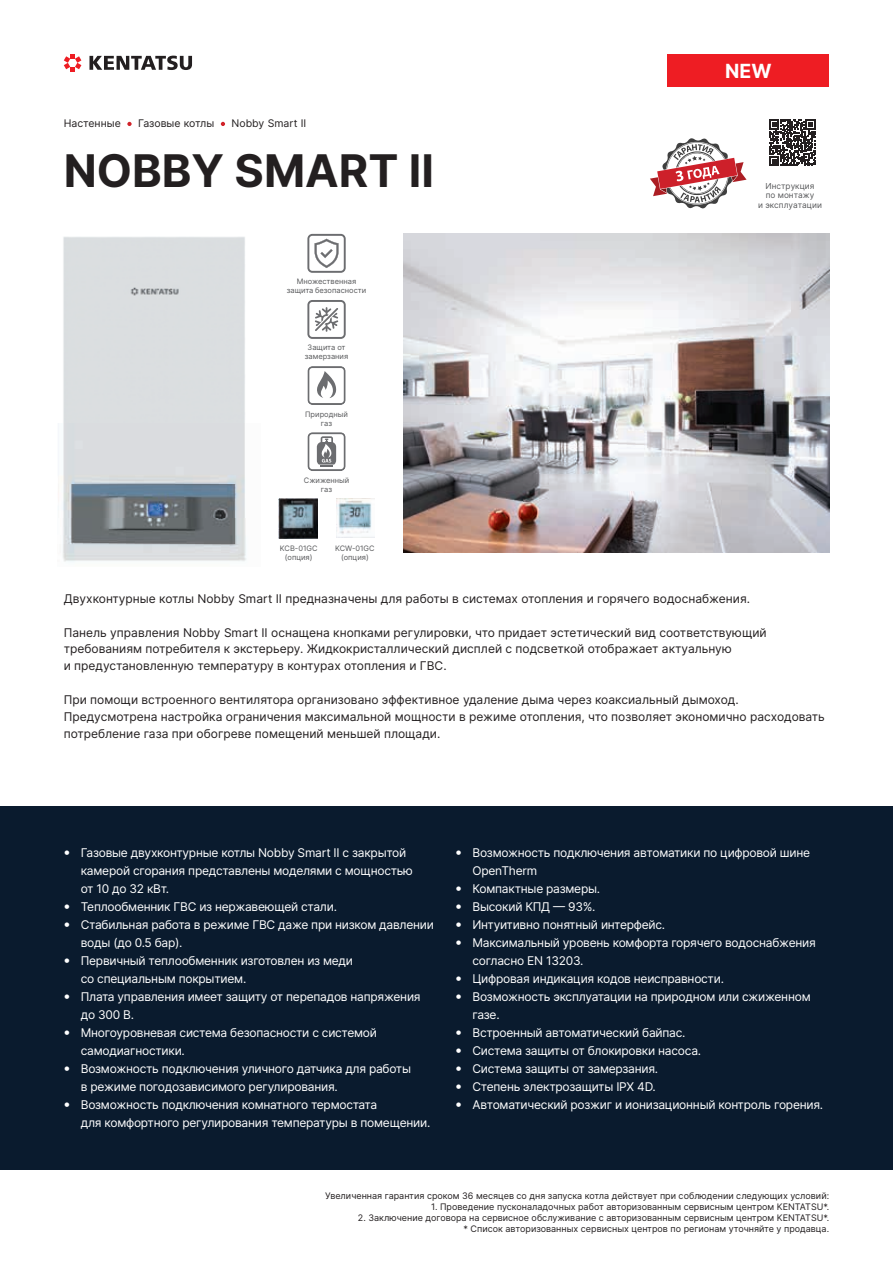
<style>
.page{position:relative;width:893px;height:1263px;background:#fff}
.page>*{position:absolute;margin:0;border:0;box-sizing:border-box;transform-origin:0 0}
.t1{font:700 45px "Inter";color:#231f20}
.t2{font:700 19.5px "Inter";color:#fff}
.t3{font:12px/18px "Inter";letter-spacing:-.02em;color:#fff}
.t4{font:12px/16.8px "Inter";color:#231f20}
.t5{font:10.5px "Inter";color:#231f20}
.t6{font:9px/10.8px "Inter";color:#231f20;text-align:right}
.t7{font:8.25px/9.4px "Inter";color:#57585a;text-align:center}
.t8{font:7.5px/9px "Inter";color:#57585a;text-align:center}
.s1{font-family:"Helios Cond C";font-weight:700}
</style>
<div class="page">
<svg style="left:81px;top:55px;width:111px;height:11px"></svg>
<svg style="left:89px;top:56px;width:103px;height:14px"></svg>
<svg style="left:64px;top:54px;width:17px;height:18px"></svg>
<div style="left:0;top:806px;width:893px;height:363px;background:#0a1b2e"></div>
<svg style="left:127px;top:122px;width:5px;height:4px"></svg>
<svg style="left:221px;top:122px;width:4px;height:4px"></svg>
<img style="left:58px;top:237px;width:189px;height:325px">
<img style="left:404px;top:234px;width:425px;height:319px">
<svg style="left:307px;top:234px;width:39px;height:39px"></svg>
<svg style="left:307px;top:300px;width:39px;height:39px"></svg>
<svg style="left:307px;top:366px;width:39px;height:39px"></svg>
<svg style="left:307px;top:432px;width:39px;height:39px"></svg>
<svg style="left:769px;top:120px;width:47px;height:46px"></svg>
<img style="left:278px;top:499px;width:39px;height:39px">
<img style="left:336px;top:499px;width:38px;height:39px">
<svg style="left:650px;top:138px;width:97px;height:71px"></svg>
<div style="left:668px;top:54px;width:161px;height:33px;background:#ee1d23"></div>
<p class="t5" style="left:64px;top:116px;width:59px">Настенные</p>
<p class="t5" style="left:138px;top:116px;width:78px">Газовые котлы</p>
<p class="t5" style="left:232px;top:116px;width:76px">Nobby Smart II</p>
<h1 class="t1" style="left:64px;top:138px;width:372px">NOBBY SMART II</h1>
<p class="t8" style="left:287px;top:277px;width:81px">Множественная защита безопасности</p>
<p class="t8" style="left:305px;top:343px;width:45px">Защита от замерзания</p>
<p class="t8" style="left:305px;top:409px;width:44px">Природный газ</p>
<p class="t8" style="left:304px;top:475px;width:47px">Сжиженный газ</p>
<p class="t8" style="left:280px;top:543px;width:39px">KCB-01GC (опция)</p>
<p class="t8" style="left:335px;top:543px;width:41px">KCW-01GC (опция)</p>
<h2 class="t2" style="left:725px;top:57px;width:48px">NEW</h2>
<p class="t7" style="left:758px;top:181px;width:65px">Инструкция<br>по монтажу<br>и эксплуатации</p>
<p class="t4" style="left:64px;top:590px;width:688px">Двухконтурные котлы Nobby Smart II предназначены для работы в системах отопления и горячего водоснабжения.</p>
<p class="t4" style="left:64px;top:623px;width:704px">Панель управления Nobby Smart II оснащена кнопками регулировки, что придает эстетический вид соответствующий требованиям потребителя к экстерьеру. Жидкокристаллический дисплей с подсветкой отображает актуальную<br>и предустановленную температуру в контурах отопления и ГВС.</p>
<p class="t4" style="left:64px;top:691px;width:763px">При помощи встроенного вентилятора организовано эффективное удаление дыма через коаксиальный дымоход.<br>Предусмотрена настройка ограничения максимальной мощности в режиме отопления, что позволяет экономично расходовать потребление газа при обогреве помещений меньшей площади.</p>
<p class="t3" style="left:81px;top:843px;width:334px;text-indent:-17px"><span class="s1">•</span> Газовые двухконтурные котлы Nobby Smart II с закрытой камерой сгорания представлены моделями с мощностью от 10 до 32 кВт.</p>
<p class="t3" style="left:64px;top:897px;width:275px"><span class="s1">•</span> Теплообменник ГВС из нержавеющей стали.</p>
<p class="t3" style="left:81px;top:915px;width:355px;text-indent:-17px"><span class="s1">•</span> Стабильная работа в режиме ГВС даже при низком давлении воды (до 0.5 бар).</p>
<p class="t3" style="left:81px;top:951px;width:274px;text-indent:-17px"><span class="s1">•</span> Первичный теплообменник изготовлен из меди со специальным покрытием.</p>
<p class="t3" style="left:81px;top:987px;width:341px;text-indent:-17px"><span class="s1">•</span> Плата управления имеет защиту от перепадов напряжения до 300 В.</p>
<p class="t3" style="left:81px;top:1023px;width:298px;text-indent:-17px"><span class="s1">•</span> Многоуровневая система безопасности с системой самодиагностики.</p>
<p class="t3" style="left:81px;top:1059px;width:332px;text-indent:-17px"><span class="s1">•</span> Возможность подключения уличного датчика для работы в режиме погодозависимого регулирования.</p>
<p class="t3" style="left:81px;top:1095px;width:351px;text-indent:-17px"><span class="s1">•</span> Возможность подключения комнатного термостата<br>для комфортного регулирования температуры в помещении.</p>
<p class="t3" style="left:472px;top:843px;width:339px;text-indent:-17px"><span class="s1">•</span> Возможность подключения автоматики по цифровой шине<br>OpenTherm</p>
<p class="t3" style="left:455px;top:879px;width:146px"><span class="s1">•</span> Компактные размеры.</p>
<p class="t3" style="left:455px;top:897px;width:142px"><span class="s1">•</span> Высокий КПД — 93%.</p>
<p class="t3" style="left:455px;top:915px;width:211px"><span class="s1">•</span> Интуитивно понятный интерфейс.</p>
<p class="t3" style="left:472px;top:933px;width:345px;text-indent:-17px"><span class="s1">•</span> Максимальный уровень комфорта горячего водоснабжения согласно EN 13203.</p>
<p class="t3" style="left:455px;top:969px;width:270px"><span class="s1">•</span> Цифровая индикация кодов неисправности.</p>
<p class="t3" style="left:472px;top:987px;width:340px;text-indent:-17px"><span class="s1">•</span> Возможность эксплуатации на природном или сжиженном газе.</p>
<p class="t3" style="left:455px;top:1023px;width:232px"><span class="s1">•</span> Встроенный автоматический байпас.</p>
<p class="t3" style="left:455px;top:1041px;width:247px"><span class="s1">•</span> Система защиты от блокировки насоса.</p>
<p class="t3" style="left:455px;top:1059px;width:204px"><span class="s1">•</span> Система защиты от замерзания.</p>
<p class="t3" style="left:455px;top:1077px;width:202px"><span class="s1">•</span> Степень электрозащиты IPX 4D.</p>
<p class="t3" style="left:455px;top:1095px;width:369px"><span class="s1">•</span> Автоматический розжиг и ионизационный контроль горения.</p>
<p class="t6" style="left:325px;top:1190px;width:506px">Увеличенная гарантия сроком 36 месяцев со дня запуска котла действует при соблюдении следующих условий:</p>
<p class="t6" style="left:431px;top:1201px;width:399px">1. Проведение пусконаладочных работ авторизованным сервисным центром KENTATSU*.</p>
<p class="t6" style="left:358px;top:1212px;width:473px">2. Заключение договора на сервисное обслуживание с авторизованным сервисным центром KENTATSU*. * Список авторизованных сервисных центров по регионам уточняйте у продавца.</p>
</div>
